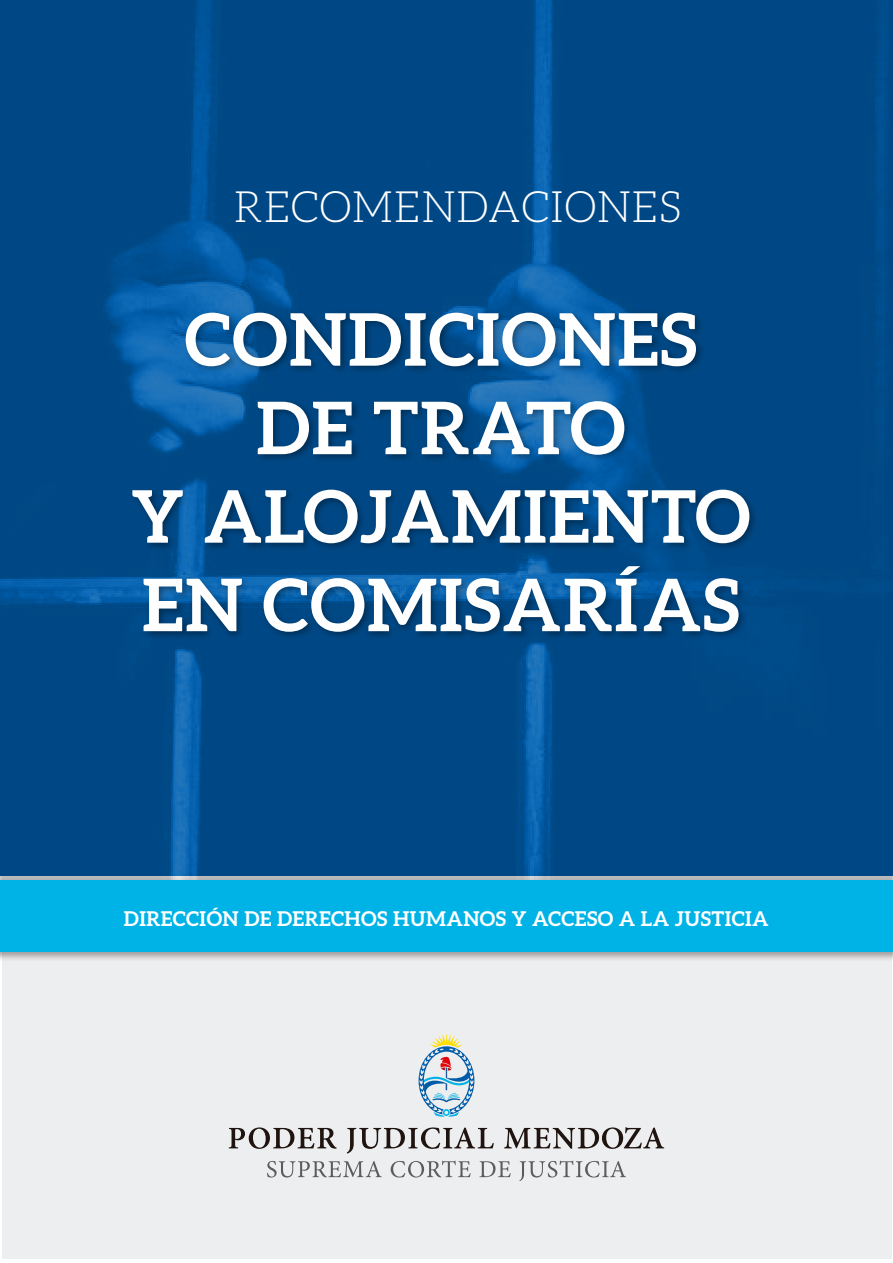
<style>
.page{position:relative;width:893px;height:1263px;background:#fff}
.page>*{position:absolute;margin:0;border:0;box-sizing:border-box;transform-origin:0 0}
.t1{font:700 72.6px/88.5px "Aleo";letter-spacing:.02em;color:#fff;text-align:center}
.t2{font:300 43.2px "Aleo";letter-spacing:.02em;color:#fff}
.t3{font:700 20.4px "Aleo";letter-spacing:.02em;color:#fff}
</style>
<div class="page">
<div style="left:2px;top:775px;width:889px;height:484px;background:#edeef0"></div>
<img style="left:0;top:0;width:893px;height:874px">
<img style="left:0;top:874px;width:893px;height:90px">
<div style="left:0;top:881px;width:893px;height:71px;background:#00b3e7"></div>
<svg style="left:229px;top:1127px;width:108px;height:22px"></svg>
<svg style="left:347px;top:1127px;width:147px;height:26px"></svg>
<svg style="left:504px;top:1127px;width:160px;height:22px"></svg>
<svg style="left:267px;top:1161px;width:115px;height:16px"></svg>
<svg style="left:391px;top:1161px;width:80px;height:16px"></svg>
<svg style="left:479px;top:1161px;width:32px;height:16px"></svg>
<svg style="left:519px;top:1161px;width:107px;height:20px"></svg>
<svg style="left:419px;top:1033px;width:55px;height:84px"></svg>
<img style="left:125px;top:297px;width:640px;height:360px">
<h2 class="t2" style="left:234px;top:183px;width:449px">RECOMENDACIONES</h2>
<h1 class="t1" style="left:131px;top:294px;width:621px">CONDICIONES<br>DE TRATO<br>Y ALOJAMIENTO<br>EN COMISARÍAS</h1>
<p class="t3" style="left:124px;top:907px;width:646px">DIRECCIÓN DE DERECHOS HUMANOS Y ACCESO A LA JUSTICIA</p>
</div>
